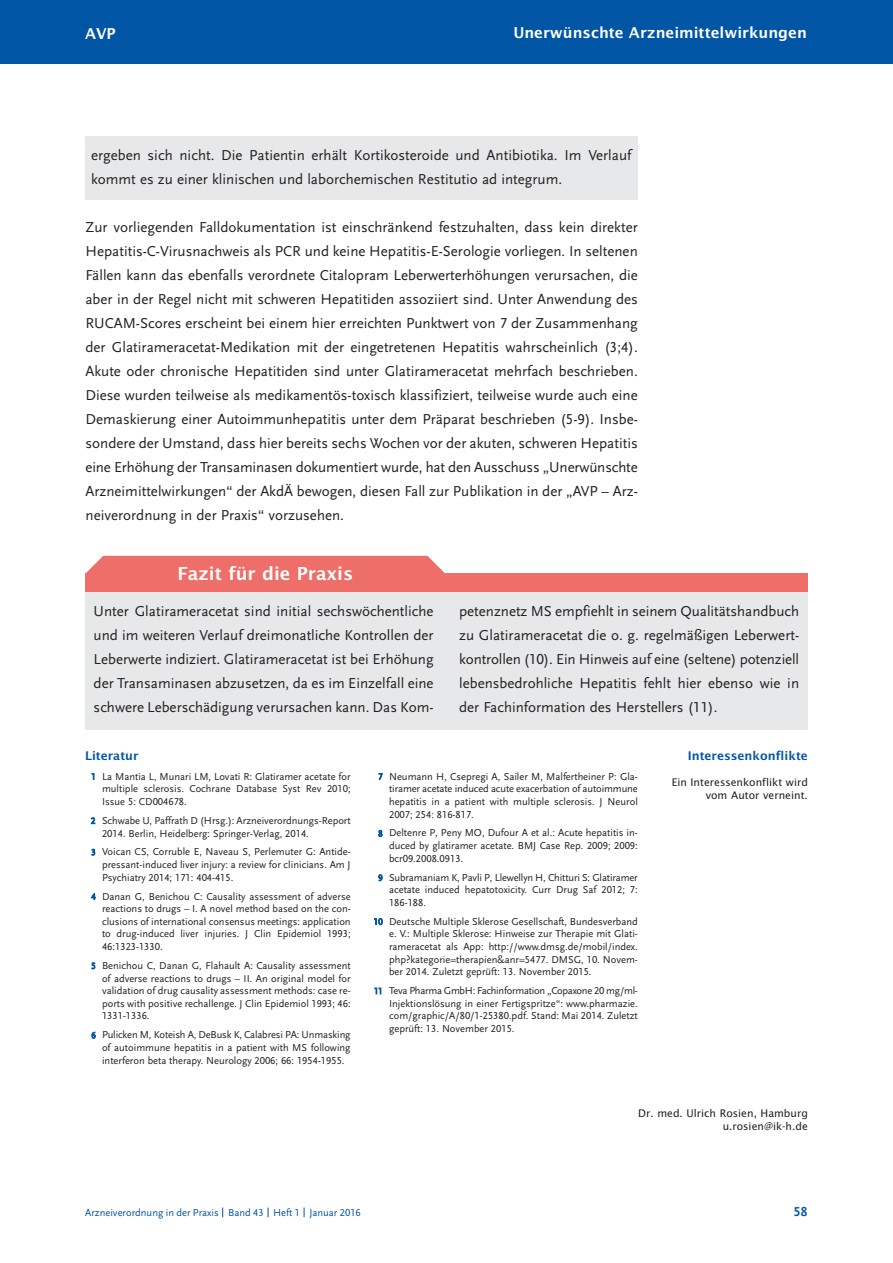
<style>
.page{position:relative;width:893px;height:1263px;background:#fff}
.page>*{position:absolute;margin:0;border:0;box-sizing:border-box;transform-origin:0 0}
.t1{font:600 18px "Lucida Sans";color:#fff}
.t2{font:15px/24px "Scala Sans LF";color:#231f20;text-align:justify}
.t3{font:600 15px "Lucida Sans";color:#fff}
.t4{font:700 13.5px "Scala Sans LF";color:#0155a5}
.t5{font:600 12px "Lucida Sans";color:#0155a5}
.t6{font:10.5px/12.6px "Scala Sans LF";color:#231f20;text-align:justify}
.t7{font:10.5px/12.6px "Lucida Sans";color:#231f20;text-align:right}
.t8{font:10.5px "Scala Sans LF";color:#0155a5}
.s1{font-size:9px;color:#0155a5}
</style>
<div class="page">
<div style="left:0;top:0;width:892px;height:64px;background:#0155a5"></div>
<div style="left:85px;top:136px;width:552px;height:64px;background:#e7e8e9"></div>
<div style="left:85px;top:574px;width:723px;height:18px;background:#ee6e69"></div>
<div style="left:85px;top:592px;width:723px;height:138px;background:#e7e8e9"></div>
<div style="left:85px;top:556px;width:360px;height:18px;background:#ee6e69"></div>
<h2 class="t3" style="left:85px;top:25px;width:32px">AVP</h2>
<h2 class="t3" style="left:513px;top:24px;width:295px">Unerwünschte Arzneimittelwirkungen</h2>
<h2 class="t2" style="left:91px;top:143px;width:542px">ergeben sich nicht. Die Patientin erhält Kortikosteroide und Antibiotika. Im Verlauf kommt es zu einer klinischen und laborchemischen Restitutio ad integrum.</h2>
<p class="t2" style="left:85px;top:215px;width:554px">Zur vorliegenden Falldokumentation ist einschränkend festzuhalten, dass kein direkter Hepatitis-C-Virusnachweis als PCR und keine Hepatitis-E-Serologie vorliegen. In seltenen Fällen kann das ebenfalls verordnete Citalopram Leberwerterhöhungen verursachen, die aber in der Regel nicht mit schweren Hepatitiden assoziiert sind. Unter Anwendung des RUCAM-Scores erscheint bei einem hier erreichten Punktwert von 7 der Zusammenhang der Glatirameracetat-Medikation mit der eingetretenen Hepatitis wahrscheinlich (3;4).<br>Akute oder chronische Hepatitiden sind unter Glatirameracetat mehrfach beschrieben.<br>Diese wurden teilweise als medikamentös-toxisch klassifiziert, teilweise wurde auch eine Demaskierung einer Autoimmunhepatitis unter dem Präparat beschrieben (5-9). Insbe&shy;sondere der Umstand, dass hier bereits sechs Wochen vor der akuten, schweren Hepatitis eine Erhöhung der Transaminasen dokumentiert wurde, hat den Ausschuss „Unerwünschte Arzneimittelwirkungen“ der AkdÄ bewogen, diesen Fall zur Publikation in der „AVP – Arz&shy;neiverordnung in der Praxis“ vorzusehen.</p>
<h1 class="t1" style="left:177px;top:563px;width:177px">Fazit für die Praxis</h1>
<p class="t2" style="left:94px;top:599px;width:341px">Unter Glatirameracetat sind initial sechswöchentliche und im weiteren Verlauf dreimonatliche Kontrollen der Leberwerte indiziert. Glatirameracetat ist bei Erhöhung der Transaminasen abzusetzen, da es im Einzelfall eine schwere Leberschädigung verursachen kann. Das Kom-</p>
<p class="t2" style="left:459px;top:599px;width:341px">petenznetz MS empfiehlt in seinem Qualitätshandbuch zu Glatirameracetat die o. g. regelmäßigen Leberwert&shy;kontrollen (10). Ein Hinweis auf eine (seltene) potenziell lebensbedrohliche Hepatitis fehlt hier ebenso wie in der Fachinformation des Herstellers (11).</p>
<p class="t5" style="left:85px;top:749px;width:55px">Literatur</p>
<p class="t6" style="left:102px;top:770px;width:250px;text-indent:-11px"><span class="s1">1</span> La Mantia L, Munari LM, Lovati R: Glatiramer acetate for multiple sclerosis. Cochrane Database Syst Rev 2010; Issue 5: CD004678.</p>
<p class="t6" style="left:102px;top:814px;width:250px;text-indent:-11px"><span class="s1">2</span> Schwabe U, Paffrath D (Hrsg.): Arzneiverordnungs-Report<br>2014. Berlin, Heidelberg: Springer-Verlag, 2014.</p>
<p class="t6" style="left:102px;top:846px;width:250px;text-indent:-11px"><span class="s1">3</span> Voican CS, Corruble E, Naveau S, Perlemuter G: Antide&shy;pressant-induced liver injury: a review for clinicians. Am J Psychiatry 2014; 171: 404-415.</p>
<p class="t6" style="left:102px;top:890px;width:250px;text-indent:-11px"><span class="s1">4</span> Danan G, Benichou C: Causality assessment of adverse reactions to drugs – I. A novel method based on the con&shy;clusions of international consensus meetings: application to drug-induced liver injuries. J Clin Epidemiol 1993; 46:1323-1330.</p>
<p class="t6" style="left:102px;top:959px;width:250px;text-indent:-11px"><span class="s1">5</span> Benichou C, Danan G, Flahault A: Causality assessment of adverse reactions to drugs – II. An original model for validation of drug causality assessment methods: case re&shy;ports with positive rechallenge. J Clin Epidemiol 1993; 46:<br>1331-1336.</p>
<p class="t6" style="left:102px;top:1029px;width:250px;text-indent:-11px"><span class="s1">6</span> Pulicken M, Koteish A, DeBusk K, Calabresi PA: Unmasking of autoimmune hepatitis in a patient with MS following interferon beta therapy. Neurology 2006; 66: 1954-1955.</p>
<p class="t6" style="left:389px;top:770px;width:250px;text-indent:-11px"><span class="s1">7</span> Neumann H, Csepregi A, Sailer M, Malfertheiner P: Gla&shy;tiramer acetate induced acute exacerbation of autoimmune hepatitis in a patient with multiple sclerosis. J Neurol 2007; 254: 816-817.</p>
<p class="t6" style="left:389px;top:827px;width:250px;text-indent:-11px"><span class="s1">8</span> Deltenre P, Peny MO, Dufour A et al.: Acute hepatitis in&shy;duced by glatiramer acetate. BMJ Case Rep. 2009; 2009: bcr09.2008.0913.</p>
<p class="t6" style="left:389px;top:871px;width:250px;text-indent:-11px"><span class="s1">9</span> Subramaniam K, Pavli P, Llewellyn H, Chitturi S: Glatiramer acetate induced hepatotoxicity. Curr Drug Saf 2012; 7:<br>186-188.</p>
<p class="t6" style="left:389px;top:915px;width:250px;text-indent:-15px"><span class="s1">10</span> Deutsche Multiple Sklerose Gesellschaft, Bundesverband e. V.: Multiple Sklerose: Hinweise zur Therapie mit Glati&shy;rameracetat als App: http://www.dmsg.de/mobil/index. php?kategorie=therapien&amp;anr=5477. DMSG, 10. Novem&shy;ber 2014. Zuletzt geprüft: 13. November 2015.</p>
<p class="t6" style="left:389px;top:985px;width:250px;text-indent:-15px"><span class="s1">11</span> Teva Pharma GmbH: Fachinformation „Copaxone 20 mg/ml-Injektionslösung in einer Fertigspritze“: www.pharmazie. com/graphic/A/80/1-25380.pdf. Stand: Mai 2014. Zuletzt geprüft: 13. November 2015.</p>
<p class="t5" style="left:688px;top:749px;width:122px">Interessenkonflikte</p>
<p class="t7" style="left:672px;top:776px;width:138px">Ein Interessenkonflikt wird vom Autor verneint.</p>
<p class="t7" style="left:638px;top:1107px;width:171px">Dr. med. Ulrich Rosien, Hamburg u.rosien@ik-h.de</p>
<p class="t8" style="left:85px;top:1207px;width:277px">Arzneiverordnung in der Praxis Band 43 Heft 1 Januar 2016</p>
<p class="t4" style="left:794px;top:1204px;width:15px">58</p>
</div>
